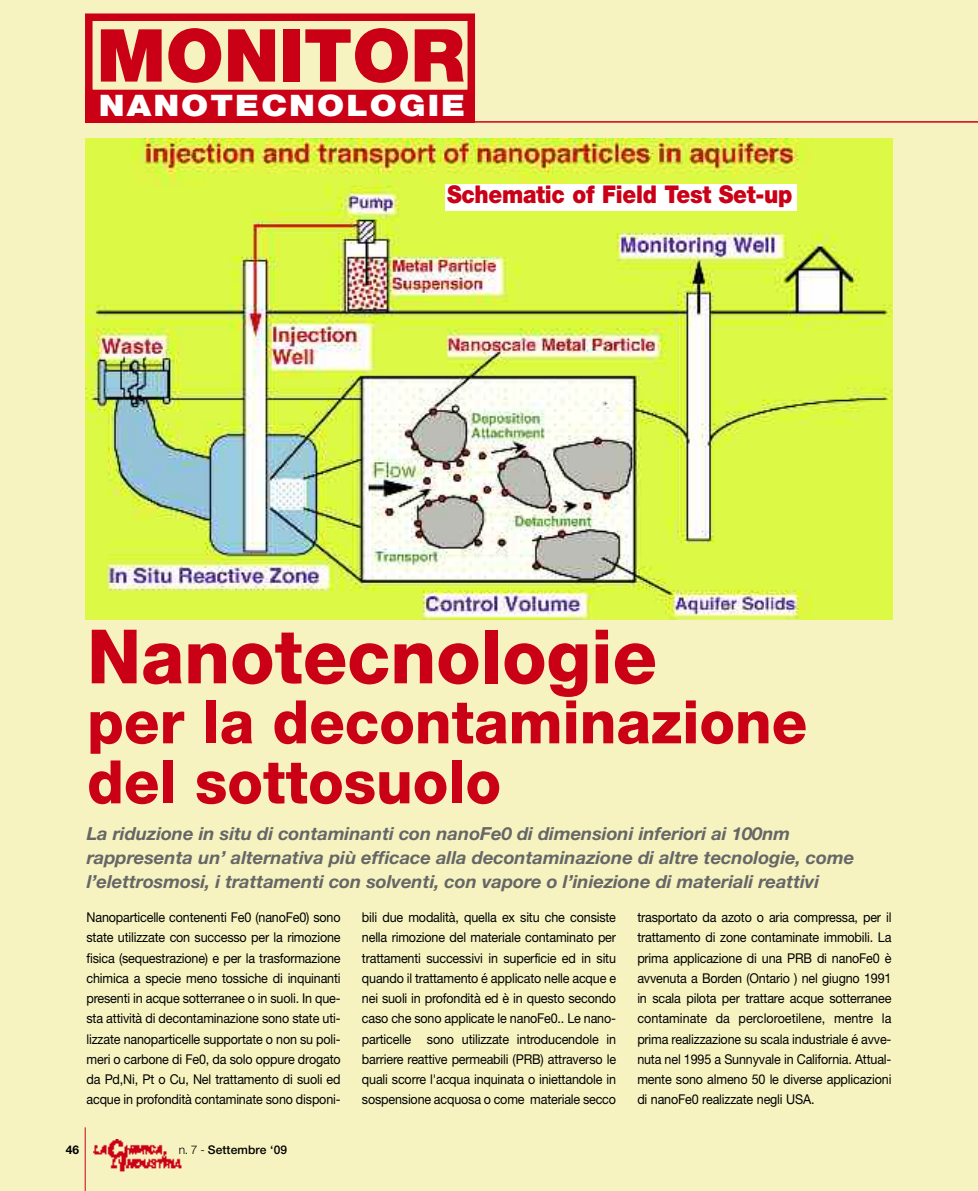
<style>
.page{position:relative;width:978px;height:1191px;background:#f6f3c1}
.page>*{position:absolute;margin:0;border:0;box-sizing:border-box;transform-origin:0 0}
.t1{font:800 75px "Helvetica Neue";color:#ca0016}
.t2{font:900 73.05px "Helvetica Neue";color:#ca0016}
.t3{font:800 60px/60px "Helvetica Neue";color:#ca0016}
.t4{font:900 29.7px "Helvetica Neue";letter-spacing:.06em;color:#fff;scale:1.15 1}
.t5{font:900 24.45px "Helvetica Neue";letter-spacing:-.015em;color:#ca0016;scale:.9 1}
.t6{font:italic 700 18px/24px "Helvetica Neue";color:#666}
.t7{font:13.5px/20.2px "Helvetica Neue";letter-spacing:-.015em;color:#000;text-align:justify;scale:.93 1}
.t8{font:500 12px "Helvetica Neue";letter-spacing:.01em;color:#000}
.t9{font:700 12px "Helvetica Neue";color:#000}
.s1{font-weight:300}
</style>
<div class="page">
<hr style="left:85px;top:1127px;width:1px;height:64px;background:#ca0016">
<img style="left:93px;top:1139px;width:89px;height:33px">
<img style="left:85px;top:139px;width:808px;height:480px">
<hr style="left:473px;top:121px;width:505px;height:2px;background:#ca0016">
<div style="left:85px;top:13px;width:390px;height:84px;border:8px solid #ca0016"></div>
<div style="left:85px;top:90px;width:390px;height:33px;background:#ca0016"></div>
<div style="left:445px;top:184px;width:352px;height:27px;background:#fff"></div>
<h2 class="t2" style="left:97px;top:29px;width:369px">MONITOR</h2>
<h3 class="t4" style="left:99px;top:95px;width:320px">NANOTECNOLOGIE</h3>
<h3 class="t5" style="left:447px;top:186px;width:385px">Schematic of Field Test Set-up</h3>
<h1 class="t1" style="left:87px;top:630px;width:571px">Nanotecnologie</h1>
<h3 class="t3" style="left:87px;top:697px;width:721px">per la decontaminazione del sottosuolo</h3>
<p class="t6" style="left:87px;top:823px;width:769px">La riduzione in situ di contaminanti con nanoFe0 di dimensioni inferiori ai 100nm rappresenta un’ alternativa più efficace alla decontaminazione di altre tecnologie, come l’elettrosmosi, i trattamenti con solventi, con vapore o l’iniezione di materiali reattivi</p>
<p class="t7" style="left:87px;top:908px;width:275px">Nanoparticelle contenenti Fe0 (nanoFe0) sono state utilizzate con successo per la rimozione fisica (sequestrazione) e per la trasformazione chimica a specie meno tossiche di inquinanti presenti in acque sotterranee o in suoli. In que&shy;sta attività di decontaminazione sono state uti&shy;lizzate nanoparticelle supportate o non su poli&shy;meri o carbone di Fe0, da solo oppure drogato da Pd,Ni, Pt o Cu, Nel trattamento di suoli ed acque in profondità contaminate sono disponi-</p>
<p class="t7" style="left:362px;top:908px;width:275px">bili due modalità, quella ex situ che consiste nella rimozione del materiale contaminato per trattamenti successivi in superficie ed in situ quando il trattamento é applicato nelle acque e nei suoli in profondità ed è in questo secondo caso che sono applicate le nanoFe0.. Le nano&shy;particelle sono utilizzate introducendole in barriere reattive permeabili (PRB) attraverso le quali scorre l'acqua inquinata o iniettandole in sospensione acquosa o come materiale secco</p>
<p class="t7" style="left:637px;top:908px;width:275px">trasportato da azoto o aria compressa, per il trattamento di zone contaminate immobili. La prima applicazione di una PRB di nanoFe0 è avvenuta a Borden (Ontario ) nel giugno 1991 in scala pilota per trattare acque sotterranee contaminate da percloroetilene, mentre la prima realizzazione su scala industriale é avve&shy;nuta nel 1995 a Sunnyvale in California. Attual&shy;mente sono almeno 50 le diverse applicazioni di nanoFe0 realizzate negli USA.</p>
<p class="t9" style="left:66px;top:1145px;width:15px">46</p>
<p class="t8" style="left:179px;top:1145px;width:110px"><span class="s1">n. 7 -</span> Settembre ‘09</p>
</div>
